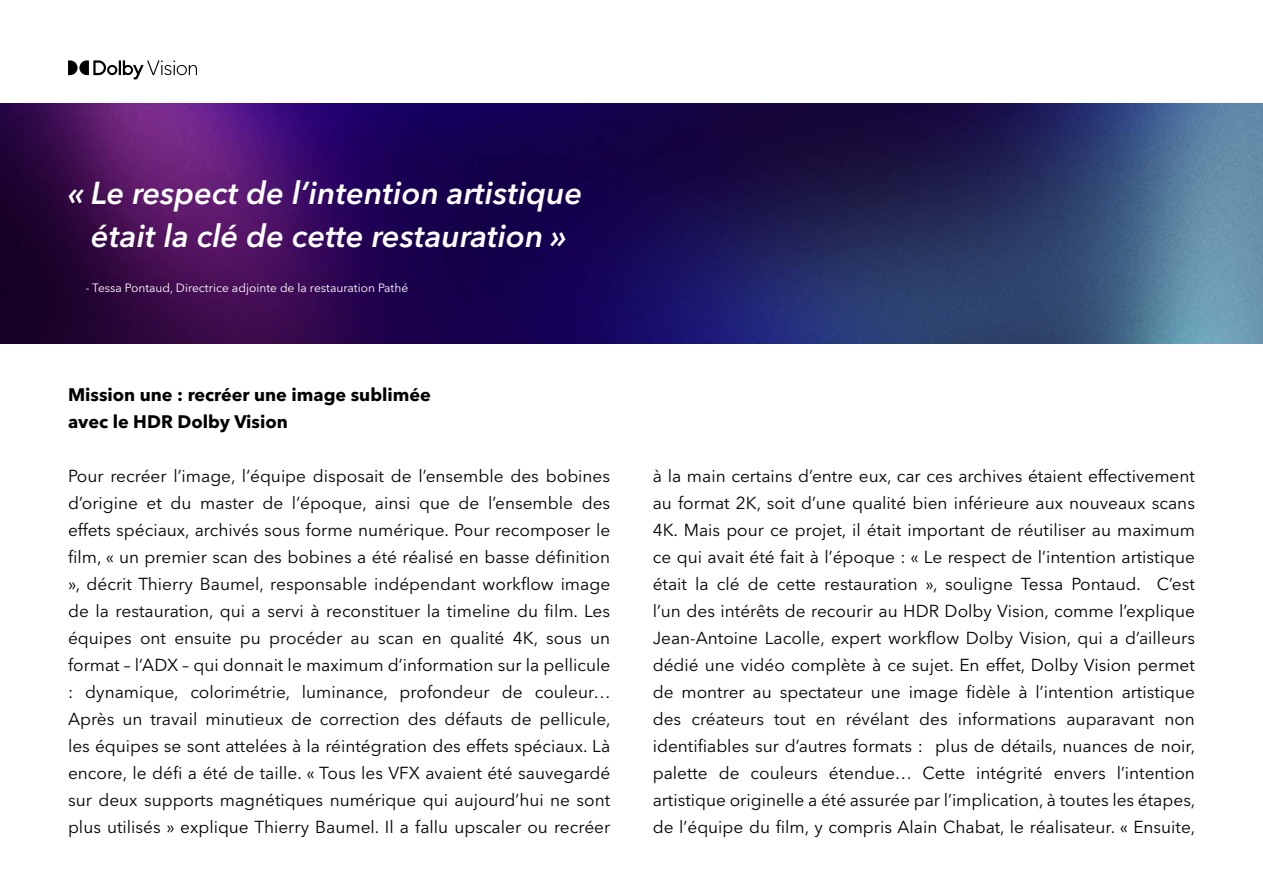
<style>
.page{position:relative;width:1263px;height:893px;background:#fff}
.page>*{position:absolute;margin:0;border:0;box-sizing:border-box;transform-origin:0 0}
.t1{font:italic 600 31.5px/43.5px "Avenir Next LT Pro";color:#fff;text-align:center}
.t2{font:700 18px/27px "Avenir Next LT Pro";color:#000}
.t3{font:17.25px/27px "Avenir Next LT Pro";color:#000;text-align:justify}
.t4{font:12px "Avenir Next LT Pro";color:#fff}
</style>
<div class="page">
<img style="left:0;top:103px;width:1263px;height:240px">
<svg style="left:68px;top:60px;width:129px;height:20px"></svg>
<h1 class="t1" style="left:68px;top:171px;width:516px">« Le respect de l’intention artistique était la clé de cette restauration »</h1>
<p class="t4" style="left:86px;top:280px;width:324px">- Tessa Pontaud, Directrice adjointe de la restauration Pathé</p>
<p class="t2" style="left:68px;top:381px;width:364px">Mission une : recréer une image sublimée avec le HDR Dolby Vision</p>
<p class="t3" style="left:68px;top:463px;width:544px">Pour recréer l’image, l’équipe disposait de l’ensemble des bobines d’origine et du master de l’époque, ainsi que de l’ensemble des effets spéciaux, archivés sous forme numérique. Pour recomposer le film, « un premier scan des bobines a été réalisé en basse définition », décrit Thierry Baumel, responsable indépendant workflow image de la restauration, qui a servi à reconstituer la timeline du film. Les équipes ont ensuite pu procéder au scan en qualité 4K, sous un format – l’ADX – qui donnait le maximum d’information sur la pellicule : dynamique, colorimétrie, luminance, profondeur de couleur… Après un travail minutieux de correction des défauts de pellicule, les équipes se sont attelées à la réintégration des effets spéciaux. Là encore, le défi a été de taille. « Tous les VFX avaient été sauvegardé sur deux supports magnétiques numérique qui aujourd’hui ne sont plus utilisés » explique Thierry Baumel. Il a fallu upscaler ou recréer</p>
<p class="t3" style="left:653px;top:463px;width:544px">à la main certains d’entre eux, car ces archives étaient effectivement au format 2K, soit d’une qualité bien inférieure aux nouveaux scans 4K. Mais pour ce projet, il était important de réutiliser au maximum ce qui avait été fait à l’époque : « Le respect de l’intention artistique était la clé de cette restauration », souligne Tessa Pontaud. C’est l’un des intérêts de recourir au HDR Dolby Vision, comme l’explique Jean-Antoine Lacolle, expert workflow Dolby Vision, qui a d’ailleurs dédié une vidéo complète à ce sujet. En effet, Dolby Vision permet de montrer au spectateur une image fidèle à l’intention artistique des créateurs tout en révélant des informations auparavant non identifiables sur d’autres formats : plus de détails, nuances de noir, palette de couleurs étendue… Cette intégrité envers l’intention artistique originelle a été assurée par l’implication, à toutes les étapes, de l’équipe du film, y compris Alain Chabat, le réalisateur. « Ensuite,</p>
</div>
